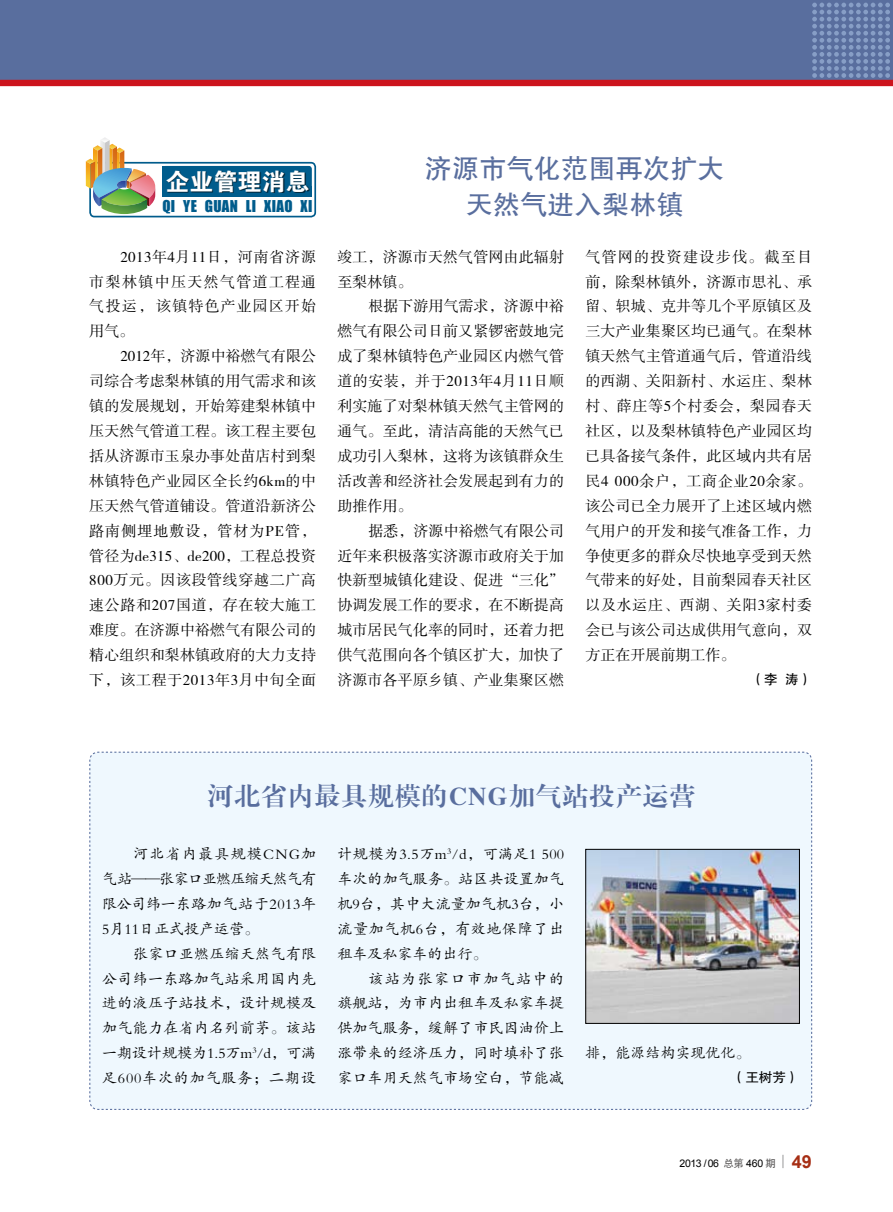
<style>
.page{position:relative;width:893px;height:1212px;background:#fff}
.page>*{position:absolute;margin:0;border:0;box-sizing:border-box;transform-origin:0 0}
.t1{font:27px/36px "FZHTJW GB1 0";letter-spacing:.01em;color:#596e9e;text-align:center}
.t2{font:25.5px "FZXBSJW GB1 0";letter-spacing:.05em;color:#596e9e}
.t3{font:24px "FZDHTJW GB1 0";color:#fff}
.t4{font:15px/24.9px "FZSSJW GB1 0";letter-spacing:.01em;color:#000;text-align:justify}
.t5{font:15px/24.9px "FZKTJW GB1 0";letter-spacing:.01em;color:#000;text-align:justify}
.t6{font:15px "Impact";letter-spacing:.02em;color:#005c8c}
.t7{font:13.5px "FZHTJW GB1 0";color:#000}
.t8{font:10.5px "Arial";letter-spacing:-.04em;color:#000}
.s1{font-family:"FZHTJW GB1 0";color:#595757}
.s2{font-weight:700;font-size:18px;color:#a62e14}
</style>
<div class="page">
<div style="left:0;top:0;width:893px;height:82px;background:#596e9e"></div>
<div style="left:0;top:80px;width:893px;height:6px;background:#cc141d"></div>
<svg style="left:812px;top:3px;width:78px;height:75px"></svg>
<svg style="left:782px;top:1155px;width:1px;height:13px"></svg>
<div style="left:89px;top:751px;width:724px;height:359px;background:#eff8fe"></div>
<div style="left:89px;top:162px;width:227px;height:55px;border:2px solid #005c8c;border-radius:4px"></div>
<div style="left:163px;top:166px;width:149px;height:30px;background:#005c8c;border-radius:3px"></div>
<div style="left:163px;top:186px;width:149px;height:10px;background:#005c8c"></div>
<div style="left:163px;top:166px;width:117px;height:30px;background:#005c8c"></div>
<div style="left:166px;top:170px;width:144px;height:23px;background:#000;opacity:.65"></div>
<img style="left:86px;top:137px;width:69px;height:77px">
<img style="left:587px;top:851px;width:211px;height:171px">
<div style="left:585px;top:849px;width:215px;height:175px;border:1px solid #000"></div>
<h3 class="t3" style="left:165px;top:168px;width:145px">企业管理消息</h3>
<p class="t6" style="left:162px;top:195px;width:151px">QI YE GUAN LI XIAO XI</p>
<p class="t4" style="left:89px;top:245px;width:228px;text-indent:31px">2013年4月11日，河南省济源市梨林镇中压天然气管道工程通气投运，该镇特色产业园区开始用气。</p>
<p class="t4" style="left:89px;top:344px;width:228px;text-indent:31px">2012年，济源中裕燃气有限公司综合考虑梨林镇的用气需求和该镇的发展规划，开始筹建梨林镇中压天然气管道工程。该工程主要包括从济源市玉泉办事处苗店村到梨林镇特色产业园区全长约6km的中压天然气管道铺设。管道沿新济公路南侧埋地敷设，管材为PE管，管径为de315、de200，工程总投资800万元。因该段管线穿越二广高速公路和207国道，存在较大施工难度。在济源中裕燃气有限公司的精心组织和梨林镇政府的大力支持下，该工程于2013年3月中旬全面</p>
<h1 class="t1" style="left:425px;top:151px;width:301px">济源市气化范围再次扩大天然气进入梨林镇</h1>
<p class="t4" style="left:337px;top:245px;width:228px">竣工，济源市天然气管网由此辐射至梨林镇。</p>
<p class="t4" style="left:337px;top:295px;width:228px;text-indent:31px">根据下游用气需求，济源中裕燃气有限公司日前又紧锣密鼓地完成了梨林镇特色产业园区内燃气管道的安装，并于2013年4月11日顺利实施了对梨林镇天然气主管网的通气。至此，清洁高能的天然气已成功引入梨林，这将为该镇群众生活改善和经济社会发展起到有力的助推作用。</p>
<p class="t4" style="left:337px;top:519px;width:228px;text-indent:31px">据悉，济源中裕燃气有限公司近年来积极落实济源市政府关于加快新型城镇化建设、促进“三化”协调发展工作的要求，在不断提高城市居民气化率的同时，还着力把供气范围向各个镇区扩大，加快了济源市各平原乡镇、产业集聚区燃</p>
<p class="t4" style="left:585px;top:245px;width:228px">气管网的投资建设步伐。截至目前，除梨林镇外，济源市思礼、承留、轵城、克井等几个平原镇区及三大产业集聚区均已通气。在梨林镇天然气主管道通气后，管道沿线的西湖、关阳新村、水运庄、梨林村、薛庄等5个村委会，梨园春天社区，以及梨林镇特色产业园区均已具备接气条件，此区域内共有居民4 000余户，工商企业20余家。该公司已全力展开了上述区域内燃气用户的开发和接气准备工作，力争使更多的群众尽快地享受到天然气带来的好处，目前梨园春天社区以及水运庄、西湖、关阳3家村委会已与该公司达成供用气意向，双方正在开展前期工作。</p>
<p class="t7" style="left:751px;top:672px;width:63px">（李 涛）</p>
<h2 class="t2" style="left:208px;top:782px;width:489px">河北省内最具规模的CNG加气站投产运营</h2>
<p class="t5" style="left:337px;top:842px;width:228px">计规模为3.5万m<sup>3</sup>/d，可满足1 500车次的加气服务。站区共设置加气机9台，其中大流量加气机3台，小流量加气机6台，有效地保障了出租车及私家车的出行。</p>
<p class="t5" style="left:337px;top:966px;width:228px;text-indent:31px">该站为张家口市加气站中的旗舰站，为市内出租车及私家车提供加气服务，缓解了市民因油价上涨带来的经济压力，同时填补了张家口车用天然气市场空白，节能减</p>
<p class="t5" style="left:102px;top:842px;width:216px;text-indent:31px">河北省内最具规模CNG加气站——张家口亚燃压缩天然气有限公司纬一东路加气站于2013年5月11日正式投产运营。</p>
<p class="t5" style="left:102px;top:941px;width:216px;text-indent:31px">张家口亚燃压缩天然气有限公司纬一东路加气站采用国内先进的液压子站技术，设计规模及加气能力在省内名列前茅。该站一期设计规模为1.5万m<sup>3</sup>/d，可满足600车次的加气服务；二期设</p>
<p class="t5" style="left:585px;top:1041px;width:166px">排，能源结构实现优化。</p>
<p class="t7" style="left:732px;top:1070px;width:69px">（王树芳）</p>
<p class="t8" style="left:680px;top:1156px;width:134px">2013 / 06 <span class="s1">总第</span> 460 <span class="s1">期</span> <span class="s2">49</span></p>
</div>
